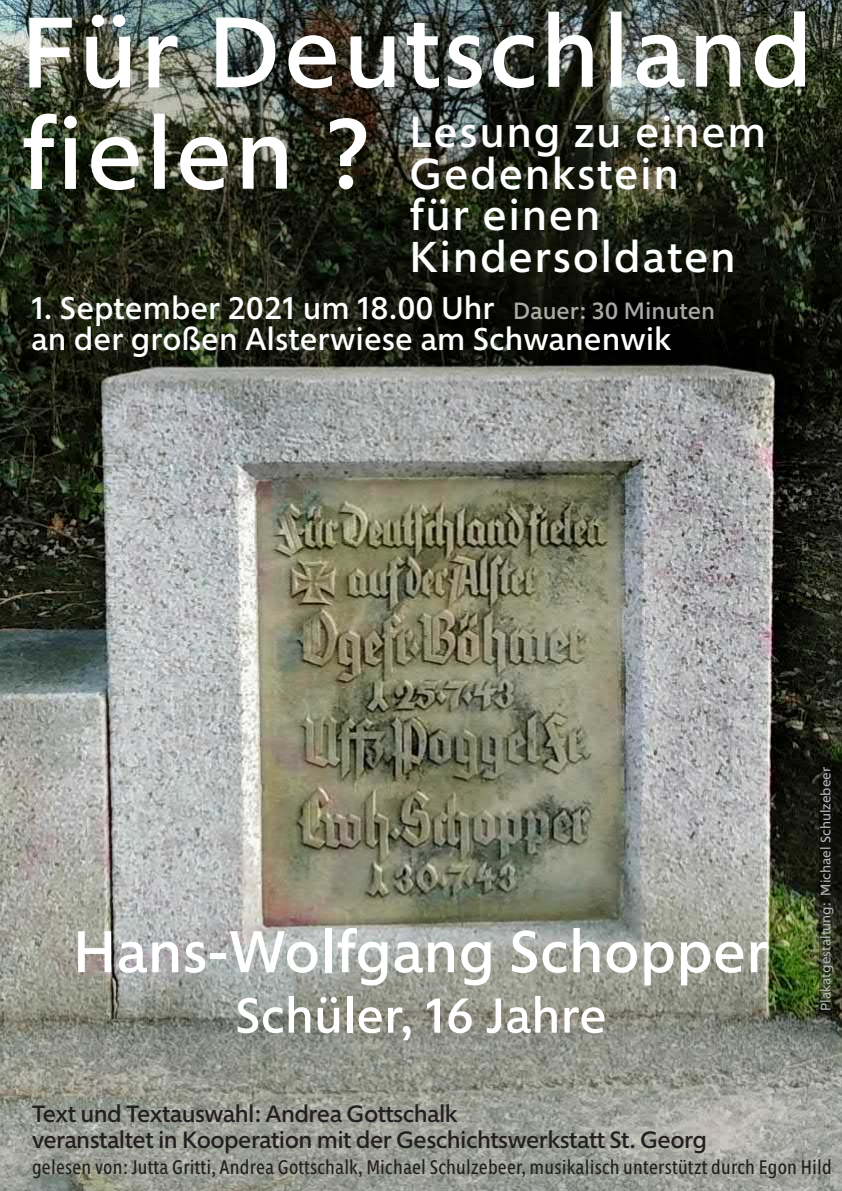
<style>
.page{position:relative;width:842px;height:1191px;background:#fff}
.page>*{position:absolute;margin:0;border:0;box-sizing:border-box;transform-origin:0 0}
.t1{font:500 102px/101.8px "Morandi";letter-spacing:.025em;color:#fff}
.t2{font:500 60px "Morandi";color:#fff}
.t3{font:500 50px "Morandi";color:#fff}
.t4{font:500 44px/41.6px "Morandi";letter-spacing:.035em;color:#fff}
.t5{font:500 32px "Morandi";color:#fff}
.t6{font:500 24px "Morandi";letter-spacing:-.025em;color:#231f20}
.t7{font:condensed 20px "Morandi";letter-spacing:.01em;color:#231f20}
.t8{font:14px "Morandi";color:#b8b9bc}
.s1{font-size:24px;color:rgb(255 255 255/.66)}
</style>
<div class="page">
<img style="left:0;top:0;width:842px;height:1191px">
<div style="left:820px;top:762px;width:22px;height:249px;background:#000;opacity:.38"></div>
<p class="t1" style="left:21px;top:10px;width:794px">Für Deutschland fielen ?</p>
<p class="t4" style="left:410px;top:115px;width:358px">Lesung zu einem<br>Gedenkstein</p>
<p class="t4" style="left:410px;top:198px;width:192px">für einen</p>
<p class="t4" style="left:410px;top:240px;width:328px">Kindersoldaten</p>
<p class="t5" style="left:31px;top:295px;width:685px">1. September 2021 um 18.00 Uhr <span class="s1">Dauer: 30 Minuten</span></p>
<p class="t5" style="left:31px;top:326px;width:642px">an der großen Alsterwiese am Schwanenwik</p>
<p class="t2" style="left:73px;top:928px;width:697px">Hans-Wolfgang Schopper</p>
<p class="t3" style="left:235px;top:995px;width:373px">Schüler, 16 Jahre</p>
<p class="t8" style="left:817px;top:1011px;width:246px;rotate:-90deg">Plakatgestaltung: Michael Schulzebeer</p>
<p class="t6" style="left:32px;top:1104px;width:427px">Text und Textauswahl: Andrea Gottschalk</p>
<p class="t6" style="left:32px;top:1129px;width:677px">veranstaltet in Kooperation mit der Geschichtswerkstatt St. Georg</p>
<p class="t7" style="left:32px;top:1158px;width:801px">gelesen von: Jutta Gritti, Andrea Gottschalk, Michael Schulzebeer, musikalisch unterstützt durch Egon Hild</p>
</div>
